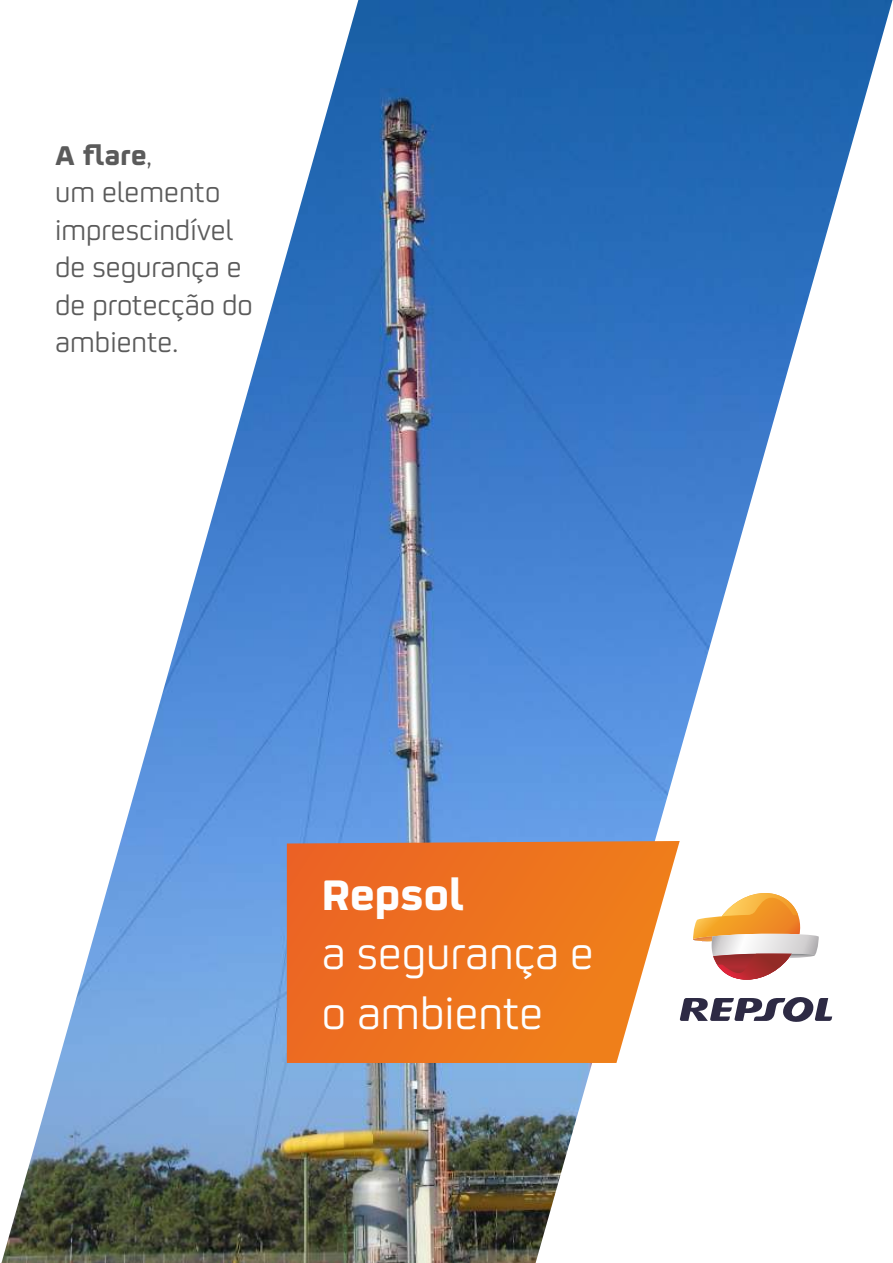
<style>
.page{position:relative;width:893px;height:1263px;background:#fff}
.page>*{position:absolute;margin:0;border:0;box-sizing:border-box;transform-origin:0 0}
.t1{font:47.7px/59.6px "Repsol";color:#fefefe}
.t2{font:700 47.7px "Repsol";color:#fefefe}
.t3{font:30px/37.5px "Repsol";color:#5b5b5b}
.s1{font-weight:700}
</style>
<div class="page">
<img style="left:1px;top:0;width:891px;height:1263px">
<svg style="left:287px;top:841px;width:393px;height:222px;background:#ee7d31"></svg>
<svg style="left:680px;top:996px;width:152px;height:27px"></svg>
<svg style="left:692px;top:893px;width:127px;height:88px"></svg>
<p class="t3" style="left:55px;top:138px;width:199px"><span class="s1">A flare</span>,<br>um elemento imprescindível de segurança e de protecção do ambiente.</p>
<h1 class="t2" style="left:322px;top:874px;width:144px">Repsol</h1>
<h1 class="t1" style="left:322px;top:928px;width:274px">a segurança e o ambiente</h1>
</div>
